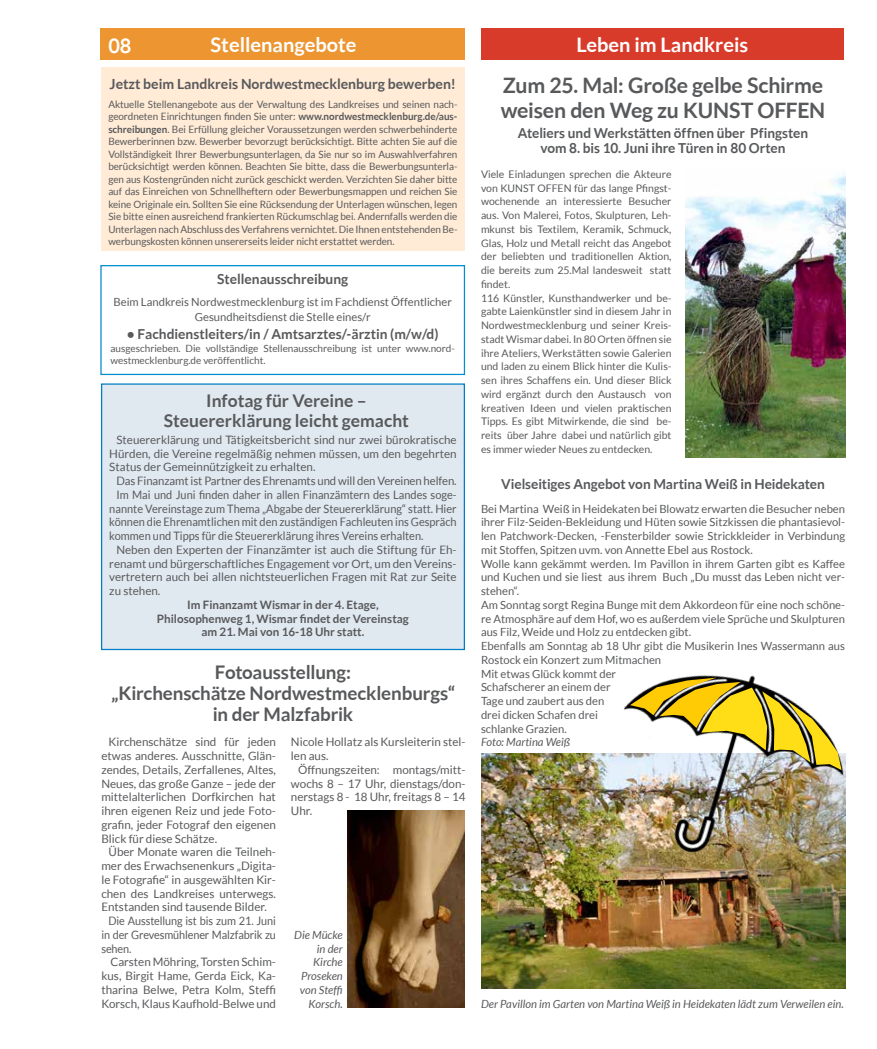
<style>
.page{position:relative;width:877px;height:1049px;background:#fff}
.page>*{position:absolute;margin:0;border:0;box-sizing:border-box;transform-origin:0 0}
.t1{font:700 21.25px/25px "Lato";letter-spacing:-.01em;color:#58595b}
.t2{font:700 20px "Lato";color:#fff}
.t3{font:700 18.75px/21.2px "Lato";letter-spacing:-.01em;color:#58595b;text-align:center}
.t4{font:700 17.38px/20px "Lato";color:#58595b;text-align:center}
.t5{font:700 14px "Lato";color:#58595b}
.t6{font:700 13.75px/15px "Lato";color:#58595b;text-align:center}
.t7{font:11.62px/13.8px "Lato";color:#58595b;text-align:justify}
.t8{font:11.62px "Lato";color:#58595b;scale:.95 1}
.t9{font:700 11.62px/13.8px "Lato";color:#58595b;text-align:center}
.t10{font:11.62px "Lato";color:#58595b;scale:.94 1}
.t11{font:11.25px/13.8px "Lato";color:#58595b;text-align:center}
.t12{font:italic 11.25px/13.8px "Lato";color:#58595b;text-align:right}
.t13{font:10.5px/13.8px "Lato";color:#58595b}
.t14{font:10.12px/12.5px "Lato";letter-spacing:-.005em;color:#58595b;text-align:justify}
.t15{font:10px/12.5px "Lato";color:#58595b}
.s1{font-weight:700}
</style>
<div class="page">
<div style="left:101px;top:28px;width:364px;height:32px;background:#ec9531"></div>
<div style="left:481px;top:28px;width:363px;height:32px;background:#d93b2b"></div>
<div style="left:101px;top:68px;width:364px;height:183px;background:#ffebd6"></div>
<div style="left:100px;top:265px;width:365px;height:110px;border:1px solid #008ece"></div>
<img style="left:686px;top:175px;width:159px;height:283px">
<div style="left:102px;top:384px;width:362px;height:265px;background:#e1e9f0"></div>
<div style="left:101px;top:383px;width:364px;height:267px;border:1px solid #007dc5"></div>
<img style="left:481px;top:753px;width:364px;height:236px">
<img style="left:579px;top:675px;width:267px;height:223px">
<svg style="left:630px;top:677px;width:212px;height:93px"></svg>
<img style="left:348px;top:811px;width:116px;height:196px">
<h2 class="t2" style="left:108px;top:34px;width:25px">08</h2>
<h2 class="t2" style="left:211px;top:33px;width:148px">Stellenangebote</h2>
<h2 class="t2" style="left:577px;top:33px;width:173px">Leben im Landkreis</h2>
<p class="t5" style="left:110px;top:76px;width:348px">Jetzt beim Landkreis Nordwestmecklenburg bewerben!</p>
<p class="t14" style="left:108px;top:98px;width:351px">Aktuelle Stellenangebote aus der Verwaltung des Landkreises und seinen nach&shy;geordneten Einrichtungen finden Sie unter: <span class="s1">www.nordwestmecklenburg.de/aus&shy;schreibungen</span>. Bei Erfüllung gleicher Voraussetzungen werden schwerbehinderte Bewerberinnen bzw. Bewerber bevorzugt berücksichtigt. Bitte achten Sie auf die Vollständigkeit Ihrer Bewerbungsunterlagen, da Sie nur so im Auswahlverfahren berücksichtigt werden können. Beachten Sie bitte, dass die Bewerbungsunterla&shy;gen aus Kostengründen nicht zurück geschickt werden. Verzichten Sie daher bitte auf das Einreichen von Schnellheftern oder Bewerbungsmappen und reichen Sie keine Originale ein. Sollten Sie eine Rücksendung der Unterlagen wünschen, legen Sie bitte einen ausreichend frankierten Rückumschlag bei. Andernfalls werden die Unterlagen nach Abschluss des Verfahrens vernichtet. Die Ihnen entstehenden Be&shy;werbungskosten können unsererseits leider nicht erstattet werden.</p>
<p class="t6" style="left:217px;top:272px;width:133px">Stellenausschreibung</p>
<p class="t11" style="left:114px;top:294px;width:340px;line-height:15px">Beim Landkreis Nordwestmecklenburg ist im Fachdienst Öffentlicher<br>Gesundheitsdienst die Stelle eines/r</p>
<p class="t6" style="left:127px;top:327px;width:313px">• Fachdienstleiters/in / Amtsarztes/-ärztin (m/w/d)</p>
<p class="t15" style="left:110px;top:342px;width:346px">ausgeschrieben. Die vollständige Stellenausschreibung ist unter www.nord&shy;westmecklenburg.de veröffentlicht.</p>
<h1 class="t1" style="left:501px;top:72px;width:326px">Zum 25. Mal: Große gelbe Schirme weisen den Weg zu KUNST OFFEN</h1>
<p class="t6" style="left:518px;top:125px;width:292px">Ateliers und Werkstätten öffnen über Pfingsten vom 8. bis 10. Juni ihre Türen in 80 Orten</p>
<p class="t13" style="left:481px;top:167px;width:192px">Viele Einladungen sprechen die Akteure von KUNST OFFEN für das lange Pfingst&shy;wochenende an interessierte Besucher aus. Von Malerei, Fotos, Skulpturen, Leh&shy;mkunst bis Textilem, Keramik, Schmuck, Glas, Holz und Metall reicht das Angebot der beliebten und traditionellen Aktion, die bereits zum 25.Mal landesweit statt findet.<br>116 Künstler, Kunsthandwerker und be&shy;gabte Laienkünstler sind in diesem Jahr in Nordwestmecklenburg und seiner Kreis&shy;stadt Wismar dabei. In 80 Orten öffnen sie ihre Ateliers, Werkstätten sowie Galerien und laden zu einem Blick hinter die Kulis&shy;sen ihres Schaffens ein. Und dieser Blick wird ergänzt durch den Austausch von kreativen Ideen und vielen praktischen Tipps. Es gibt Mitwirkende, die sind be&shy;reits über Jahre dabei und natürlich gibt es immer wieder Neues zu entdecken.</p>
<h3 class="t4" style="left:164px;top:390px;width:247px">Infotag für Vereine –<br>Steuererklärung leicht gemacht</h3>
<p class="t7" style="left:109px;top:433px;width:349px;text-indent:7px">Steuererklärung und Tätigkeitsbericht sind nur zwei bürokratische Hürden, die Vereine regelmäßig nehmen müssen, um den begehrten Status der Gemeinnützigkeit zu erhalten.</p>
<p class="t7" style="left:116px;top:474px;width:342px">Das Finanzamt ist Partner des Ehrenamts und will den Vereinen helfen.</p>
<p class="t8" style="left:116px;top:488px;width:360px">Im Mai und Juni finden daher in allen Finanzämtern des Landes soge-</p>
<p class="t8" style="left:109px;top:502px;width:367px">nannte Vereinstage zum Thema „Abgabe der Steuererklärung“ statt. Hier</p>
<p class="t8" style="left:109px;top:516px;width:367px">können die Ehrenamtlichen mit den zuständigen Fachleuten ins Gespräch</p>
<p class="t8" style="left:109px;top:529px;width:332px">kommen und Tipps für die Steuererklärung ihres Vereins erhalten.</p>
<p class="t7" style="left:116px;top:543px;width:342px">Neben den Experten der Finanzämter ist auch die Stiftung für Eh-</p>
<p class="t7" style="left:109px;top:556px;width:349px">renamt und bürgerschaftliches Engagement vor Ort, um den Vereins-</p>
<p class="t7" style="left:109px;top:570px;width:349px">vertretern auch bei allen nichtsteuerlichen Fragen mit Rat zur Seite</p>
<p class="t7" style="left:109px;top:584px;width:53px">zu stehen.</p>
<p class="t9" style="left:157px;top:597px;width:253px">Im Finanzamt Wismar in der 4. Etage,<br>Philosophenweg 1, Wismar findet der Vereinstag am 21. Mai von 16-18 Uhr statt.</p>
<p class="t6" style="left:501px;top:476px;width:325px">Vielseitiges Angebot von Martina Weiß in Heidekaten</p>
<p class="t11" style="left:481px;top:501px;width:366px;text-align:left">Bei Martina Weiß in Heidekaten bei Blowatz erwarten die Besucher neben ihrer Filz-Seiden-Bekleidung und Hüten sowie Sitzkissen die phantasievol&shy;len Patchwork-Decken, -Fensterbilder sowie Strickkleider in Verbindung mit Stoffen, Spitzen uvm. von Annette Ebel aus Rostock.<br>Wolle kann gekämmt werden. Im Pavillon in ihrem Garten gibt es Kaffee und Kuchen und sie liest aus ihrem Buch „Du musst das Leben nicht ver&shy;stehen“.<br>Am Sonntag sorgt Regina Bunge mit dem Akkordeon für eine noch schöne&shy;re Atmosphäre auf dem Hof, wo es außerdem viele Sprüche und Skulpturen aus Filz, Weide und Holz zu entdecken gibt.<br>Ebenfalls am Sonntag ab 18 Uhr gibt die Musikerin Ines Wassermann aus Rostock ein Konzert zum Mitmachen<br>Mit etwas Glück kommt der<br>Schafscherer an einem der<br>Tage und zaubert aus den<br>drei dicken Schafen drei<br>schlanke Grazien.</p>
<p class="t12" style="left:481px;top:736px;width:90px">Foto: Martina Weiß</p>
<h3 class="t3" style="left:111px;top:661px;width:345px">Fotoausstellung:<br>„Kirchenschätze Nordwestmecklenburgs“ in der Malzfabrik</h3>
<p class="t7" style="left:101px;top:735px;width:176px;text-indent:7px">Kirchenschätze sind für jeden etwas anderes. Ausschnitte, Glän&shy;zendes, Details, Zerfallenes, Altes, Neues, das große Ganze – jede der mittelalterlichen Dorfkirchen hat ihren eigenen Reiz und jede Foto&shy;grafin, jeder Fotograf den eigenen Blick für diese Schätze.</p>
<p class="t7" style="left:109px;top:845px;width:169px">Über Monate waren die Teilneh-</p>
<p class="t7" style="left:101px;top:859px;width:176px">mer des Erwachsenenkurs „Digita-</p>
<p class="t7" style="left:101px;top:873px;width:176px">le Fotografie“ in ausgewählten Kir-</p>
<p class="t7" style="left:101px;top:886px;width:176px">chen des Landkreises unterwegs.</p>
<p class="t7" style="left:101px;top:900px;width:167px">Entstanden sind tausende Bilder.</p>
<p class="t10" style="left:109px;top:914px;width:180px">Die Ausstellung ist bis zum 21. Juni</p>
<p class="t10" style="left:101px;top:928px;width:187px">in der Grevesmühlener Malzfabrik zu</p>
<p class="t10" style="left:101px;top:942px;width:33px">sehen.</p>
<p class="t7" style="left:110px;top:955px;width:167px">Carsten Möhring, Torsten Schim-</p>
<p class="t7" style="left:101px;top:969px;width:176px">kus, Birgit Hame, Gerda Eick, Ka-</p>
<p class="t7" style="left:101px;top:983px;width:176px">tharina Belwe, Petra Kolm, Steffi</p>
<p class="t7" style="left:101px;top:996px;width:176px">Korsch, Klaus Kaufhold-Belwe und</p>
<p class="t7" style="left:291px;top:735px;width:176px">Nicole Hollatz als Kursleiterin stel&shy;len aus.</p>
<p class="t7" style="left:291px;top:763px;width:176px;text-indent:7px">Öffnungszeiten: montags/mitt&shy;wochs 8 – 17 Uhr, dienstags/don&shy;nerstags 8 - 18 Uhr, freitags 8 – 14<br>Uhr.</p>
<p class="t12" style="left:294px;top:928px;width:50px">Die Mücke in der<br>Kirche<br>Proseken von Steffi<br>Korsch.</p>
<p class="t12" style="left:481px;top:997px;width:364px">Der Pavillon im Garten von Martina Weiß in Heidekaten lädt zum Verweilen ein.</p>
</div>
